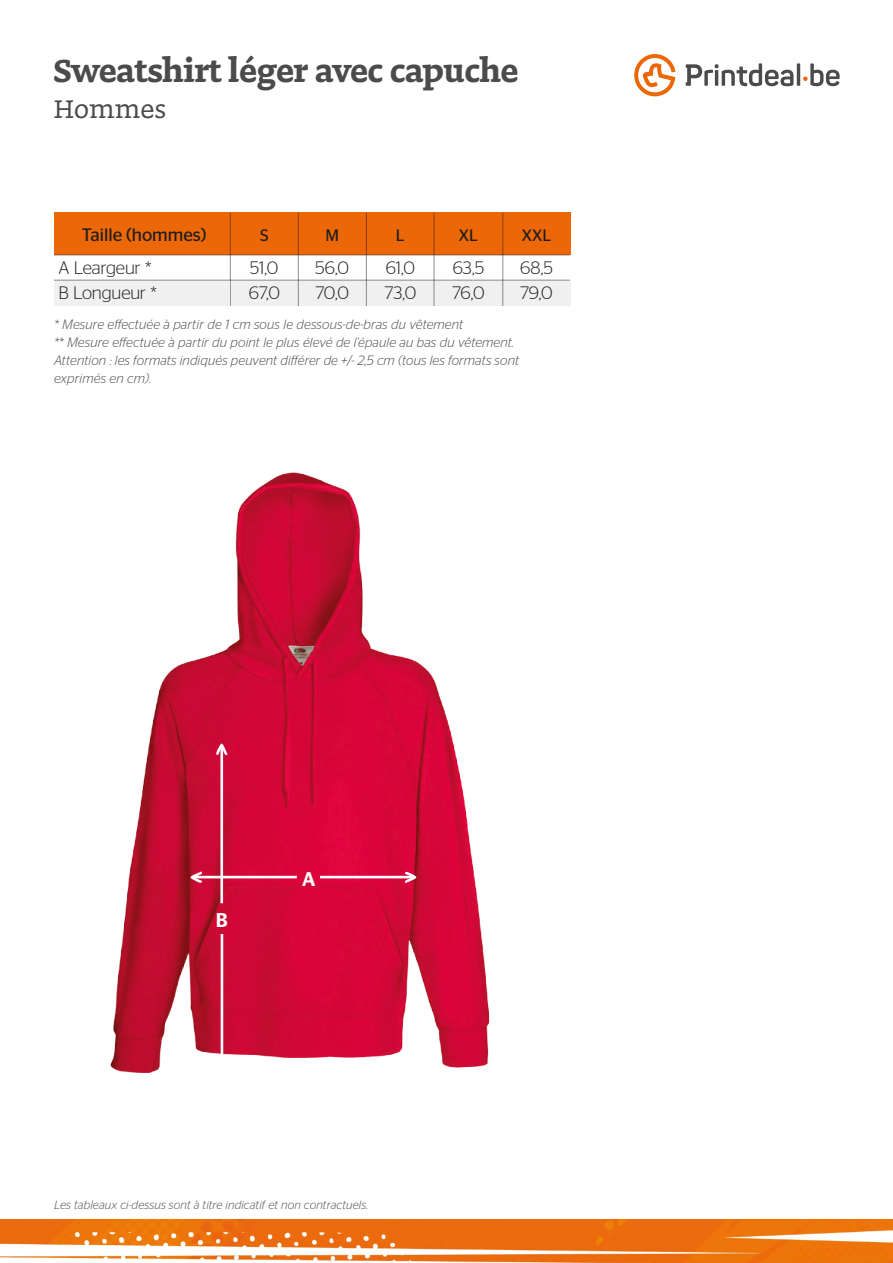
<style>
.page{position:relative;width:893px;height:1263px;background:#fff}
.page>*{position:absolute;margin:0;border:0;box-sizing:border-box;transform-origin:0 0}
.t1{font:700 37.5px "Doko";color:#4b4b4a}
.t2{font:30px "Doko";color:#4b4b4a}
.t3{font:500 19.95px "Stag Sans";color:#fff}
.t4{font:300 18px "Stag Sans";letter-spacing:-.01em;color:#1d1d1b}
.t5{font:18px "Stag Sans";color:#1d1d1b}
.t6{font:16.5px "Stag Sans";color:#1d1d1b}
.t7{font:italic 300 13.5px/18px "Stag Sans";letter-spacing:.01em;color:#4b4b4a}
.t8{font:italic 300 12px "Stag Sans";letter-spacing:.01em;color:#4b4b4a}
</style>
<div class="page">
<div style="left:54px;top:213px;width:177px;height:42px;background:#ec6708"></div>
<div style="left:230px;top:213px;width:68px;height:42px;background:#ec6708"></div>
<div style="left:298px;top:213px;width:68px;height:42px;background:#ec6708"></div>
<div style="left:366px;top:213px;width:68px;height:42px;background:#ec6708"></div>
<div style="left:434px;top:213px;width:68px;height:42px;background:#ec6708"></div>
<div style="left:502px;top:213px;width:68px;height:42px;background:#ec6708"></div>
<div style="left:230px;top:280px;width:68px;height:26px;background:#f0f0f0"></div>
<div style="left:298px;top:280px;width:68px;height:26px;background:#f0f0f0"></div>
<div style="left:366px;top:280px;width:68px;height:26px;background:#f0f0f0"></div>
<div style="left:434px;top:280px;width:68px;height:26px;background:#f0f0f0"></div>
<div style="left:502px;top:280px;width:68px;height:26px;background:#f0f0f0"></div>
<hr style="left:230px;top:213px;width:1px;height:93px;background:#1d1d1b">
<hr style="left:298px;top:213px;width:1px;height:93px;background:#1d1d1b">
<hr style="left:366px;top:213px;width:1px;height:93px;background:#1d1d1b">
<hr style="left:434px;top:213px;width:1px;height:93px;background:#1d1d1b">
<hr style="left:502px;top:213px;width:1px;height:93px;background:#1d1d1b">
<img style="left:0;top:1219px;width:893px;height:44px">
<img style="left:110px;top:472px;width:380px;height:601px">
<svg style="left:191px;top:871px;width:11px;height:12px"></svg>
<svg style="left:405px;top:872px;width:11px;height:11px"></svg>
<svg style="left:216px;top:744px;width:12px;height:11px"></svg>
<hr style="left:194px;top:876px;width:103px;height:2px;background:#fff">
<hr style="left:320px;top:876px;width:92px;height:2px;background:#fff">
<hr style="left:221px;top:934px;width:2px;height:200px;background:#fff">
<hr style="left:220px;top:747px;width:3px;height:156px;background:#fff">
<hr style="left:797px;top:63px;width:3px;height:23px;background:#4b4b4a">
<svg style="left:686px;top:63px;width:107px;height:23px"></svg>
<svg style="left:803px;top:63px;width:37px;height:23px"></svg>
<svg style="left:634px;top:54px;width:41px;height:42px"></svg>
<div style="left:54px;top:280px;width:176px;height:26px;background:#f0f0f0"></div>
<hr style="left:54px;top:255px;width:516px;height:1px;background:#1d1d1b">
<hr style="left:54px;top:280px;width:516px;height:1px;background:#1d1d1b">
<p class="t1" style="left:53px;top:47px;width:466px">Sweatshirt léger avec capuche</p>
<p class="t2" style="left:53px;top:91px;width:114px">Hommes</p>
<p class="t5" style="left:82px;top:224px;width:126px">Taille (hommes)</p>
<p class="t6" style="left:260px;top:226px;width:10px">S</p>
<p class="t6" style="left:326px;top:226px;width:15px">M</p>
<p class="t6" style="left:396px;top:226px;width:10px">L</p>
<p class="t6" style="left:459px;top:226px;width:21px">XL</p>
<p class="t6" style="left:522px;top:226px;width:31px">XXL</p>
<p class="t4" style="left:250px;top:258px;width:30px">51,0</p>
<p class="t4" style="left:249px;top:283px;width:33px">67,0</p>
<p class="t4" style="left:316px;top:258px;width:35px">56,0</p>
<p class="t4" style="left:316px;top:283px;width:35px">70,0</p>
<p class="t4" style="left:386px;top:258px;width:31px">61,0</p>
<p class="t4" style="left:384px;top:283px;width:33px">73,0</p>
<p class="t4" style="left:453px;top:258px;width:33px">63,5</p>
<p class="t4" style="left:452px;top:283px;width:34px">76,0</p>
<p class="t4" style="left:520px;top:258px;width:34px">68,5</p>
<p class="t4" style="left:520px;top:283px;width:34px">79,0</p>
<p class="t4" style="left:58px;top:258px;width:95px">A Leargeur *</p>
<p class="t4" style="left:58px;top:283px;width:100px">B Longueur *</p>
<p class="t7" style="left:54px;top:315px;width:411px">* Mesure effectuée à partir de 1 cm sous le dessous-de-bras du vêtement</p>
<p class="t7" style="left:54px;top:333px;width:462px">** Mesure effectuée à partir du point le plus élevé de l’épaule au bas du vêtement.</p>
<p class="t7" style="left:54px;top:351px;width:467px">Attention : les formats indiqués peuvent différer de +/- 2,5 cm (tous les formats sont exprimés en cm).</p>
<p class="t3" style="left:216px;top:909px;width:13px">B</p>
<p class="t3" style="left:302px;top:867px;width:15px">A</p>
<p class="t8" style="left:54px;top:1198px;width:316px">Les tableaux ci-dessus sont à titre indicatif et non contractuels.</p>
</div>
